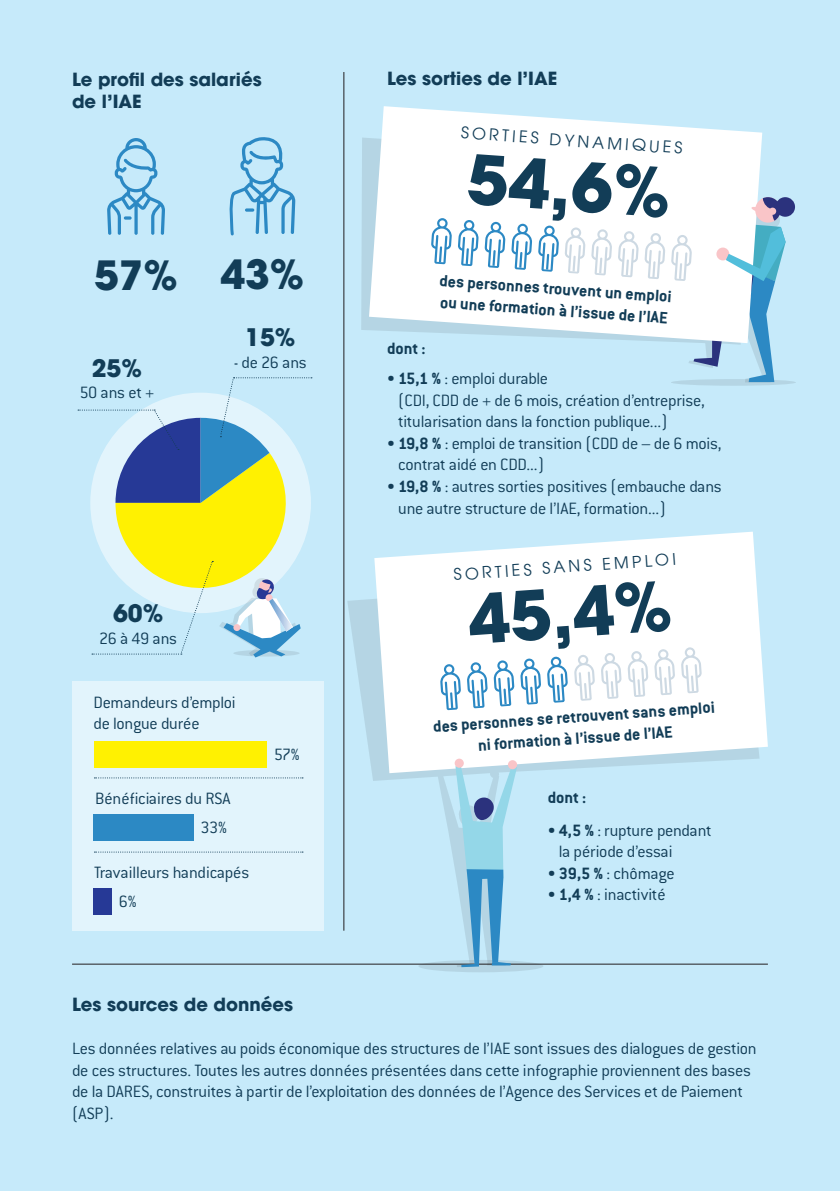
<style>
.page{position:relative;width:840px;height:1191px;background:#fff}
.page>*{position:absolute;margin:0;border:0;box-sizing:border-box;transform-origin:0 0}
.t1{font:700 67.4px "Avant Garde";color:#123d57}
.t2{font:700 40px "Avant Garde";color:#123d57}
.t3{font:700 24px "Avant Garde";color:#123d57}
.t4{font:300 18px/21.6px "Conduit ITC";letter-spacing:-.015em;color:#123d57}
.t5{font:700 18px "Conduit ITC";color:#123d57}
.t6{font:700 18px "Avant Garde";color:#123d57}
.t7{font:16px "Avant Garde";color:#123d57}
.s1{font-weight:700}
</style>
<div class="page">
<div style="left:0;top:0;width:839px;height:1191px;background:#c6eafa"></div>
<svg style="left:670px;top:379px;width:125px;height:7px"></svg>
<div style="left:418px;top:960px;width:125px;height:12px;background:#b5d5e4;border-radius:50%"></div>
<svg style="left:345px;top:599px;width:423px;height:368px"></svg>
<svg style="left:361px;top:137px;width:429px;height:245px"></svg>
<svg style="left:374px;top:531px;width:393px;height:242px;background:#f5fafd"></svg>
<div style="left:72px;top:681px;width:251px;height:249px;background:#e2f4fc"></div>
<hr style="left:72px;top:963px;width:695px;height:1px;background:#231f20">
<hr style="left:343px;top:72px;width:1px;height:858px;background:#231f20">
<svg style="left:573px;top:654px;width:21px;height:47px"></svg>
<svg style="left:600px;top:652px;width:21px;height:47px"></svg>
<svg style="left:627px;top:649px;width:47px;height:48px;background:#f0f3f6"></svg>
<svg style="left:680px;top:647px;width:21px;height:46px"></svg>
<svg style="left:440px;top:664px;width:20px;height:46px"></svg>
<svg style="left:466px;top:662px;width:21px;height:46px"></svg>
<svg style="left:493px;top:660px;width:21px;height:46px"></svg>
<svg style="left:520px;top:656px;width:47px;height:48px;background:#c1dced"></svg>
<svg style="left:229px;top:137px;width:66px;height:99px"></svg>
<svg style="left:107px;top:138px;width:58px;height:97px"></svg>
<svg style="left:369px;top:106px;width:392px;height:237px;background:#f4fafc"></svg>
<div style="left:775px;top:197px;width:19px;height:20px;background:#2b327d;border-radius:50%"></div>
<svg style="left:564px;top:227px;width:21px;height:47px"></svg>
<svg style="left:591px;top:229px;width:47px;height:48px;background:#f0f3f6"></svg>
<svg style="left:644px;top:197px;width:141px;height:185px"></svg>
<svg style="left:431px;top:218px;width:20px;height:46px"></svg>
<svg style="left:457px;top:220px;width:21px;height:46px"></svg>
<svg style="left:484px;top:222px;width:21px;height:46px"></svg>
<svg style="left:511px;top:224px;width:21px;height:46px"></svg>
<svg style="left:538px;top:225px;width:20px;height:47px"></svg>
<div style="left:454px;top:758px;width:9px;height:9px;background:#f9c5c8;border-radius:50%"></div>
<div style="left:507px;top:760px;width:10px;height:9px;background:#f9c5c8;border-radius:50%"></div>
<svg style="left:455px;top:765px;width:62px;height:202px"></svg>
<svg style="left:94px;top:777px;width:209px;height:1px"></svg>
<svg style="left:94px;top:851px;width:209px;height:1px"></svg>
<svg style="left:78px;top:377px;width:234px;height:280px"></svg>
<div style="left:93px;top:888px;width:19px;height:26px;background:#263996"></div>
<div style="left:93px;top:814px;width:100px;height:26px;background:#2c89c4"></div>
<div style="left:93px;top:741px;width:173px;height:26px;background:#fff101"></div>
<p class="t6" style="left:72px;top:68px;width:191px">Le profil des salariés</p>
<p class="t6" style="left:72px;top:90px;width:71px">de l’IAE</p>
<p class="t2" style="left:94px;top:249px;width:85px">57%</p>
<p class="t2" style="left:220px;top:248px;width:85px">43%</p>
<p class="t3" style="left:92px;top:353px;width:52px">25%</p>
<p class="t4" style="left:79px;top:382px;width:76px">50 ans et +</p>
<p class="t3" style="left:245px;top:321px;width:52px">15%</p>
<p class="t4" style="left:234px;top:352px;width:74px">- de 26 ans</p>
<p class="t3" style="left:113px;top:597px;width:52px">60%</p>
<p class="t4" style="left:99px;top:627px;width:79px">26 à 49 ans</p>
<p class="t4" style="left:93px;top:691px;width:143px">Demandeurs d’emploi</p>
<p class="t4" style="left:93px;top:713px;width:108px">de longue durée</p>
<p class="t4" style="left:95px;top:787px;width:137px">Bénéficiaires du RSA</p>
<p class="t4" style="left:200px;top:816px;width:28px">33%</p>
<p class="t4" style="left:94px;top:861px;width:157px">Travailleurs handicapés</p>
<p class="t4" style="left:119px;top:890px;width:20px">6%</p>
<p class="t4" style="left:274px;top:744px;width:27px">57%</p>
<p class="t6" style="left:387px;top:67px;width:171px">Les sorties de l’IAE</p>
<p class="t7" style="left:461px;top:123px;width:223px;rotate:4deg">SORTIES DYNAMIQUES</p>
<p class="t1" style="left:470px;top:135px;width:205px;rotate:4deg">54,6%</p>
<p class="t5" style="left:387px;top:338px;width:40px">dont :</p>
<p class="t5" style="left:440px;top:270px;width:234px;rotate:4deg">des personnes trouvent un emploi</p>
<p class="t5" style="left:441px;top:291px;width:229px;rotate:4deg">ou une formation à l’issue de l’IAE</p>
<p class="t4" style="left:398px;top:367px;width:308px;text-indent:-11px">• <span class="s1">15,1 %</span> : emploi durable<br>(CDI, CDD de + de 6 mois, création d’entreprise, titularisation dans la fonction publique...)</p>
<p class="t4" style="left:398px;top:432px;width:325px;text-indent:-11px">• <span class="s1">19,8 %</span> : emploi de transition (CDD de – de 6 mois, contrat aidé en CDD...)</p>
<p class="t4" style="left:398px;top:475px;width:325px;text-indent:-11px">• <span class="s1">19,8 %</span> : autres sorties positives (embauche dans une autre structure de l’IAE, formation...)</p>
<p class="t7" style="left:453px;top:565px;width:224px;rotate:-4deg">SORTIES SANS EMPLOI</p>
<p class="t1" style="left:465px;top:576px;width:205px;rotate:-4deg">45,4%</p>
<p class="t5" style="left:432px;top:716px;width:284px;rotate:-4deg">des personnes se retrouvent sans emploi</p>
<p class="t5" style="left:477px;top:734px;width:197px;rotate:-4deg">ni formation à l’issue de l’IAE</p>
<p class="t5" style="left:547px;top:787px;width:40px">dont :</p>
<p class="t4" style="left:558px;top:819px;width:154px;text-indent:-11px">• <span class="s1">4,5 %</span> : rupture pendant la période d’essai</p>
<p class="t4" style="left:547px;top:862px;width:128px">• <span class="s1">39,5 %</span> : chômage</p>
<p class="t4" style="left:547px;top:884px;width:119px">• <span class="s1">1,4 %</span> : inactivité</p>
<p class="t6" style="left:72px;top:992px;width:222px">Les sources de données</p>
<p class="t4" style="left:72px;top:1037px;width:685px">Les données relatives au poids économique des structures de l’IAE sont issues des dialogues de gestion de ces structures. Toutes les autres données présentées dans cette infographie proviennent des bases de la DARES, construites à partir de l’exploitation des données de l’Agence des Services et de Paiement (ASP).</p>
</div>
